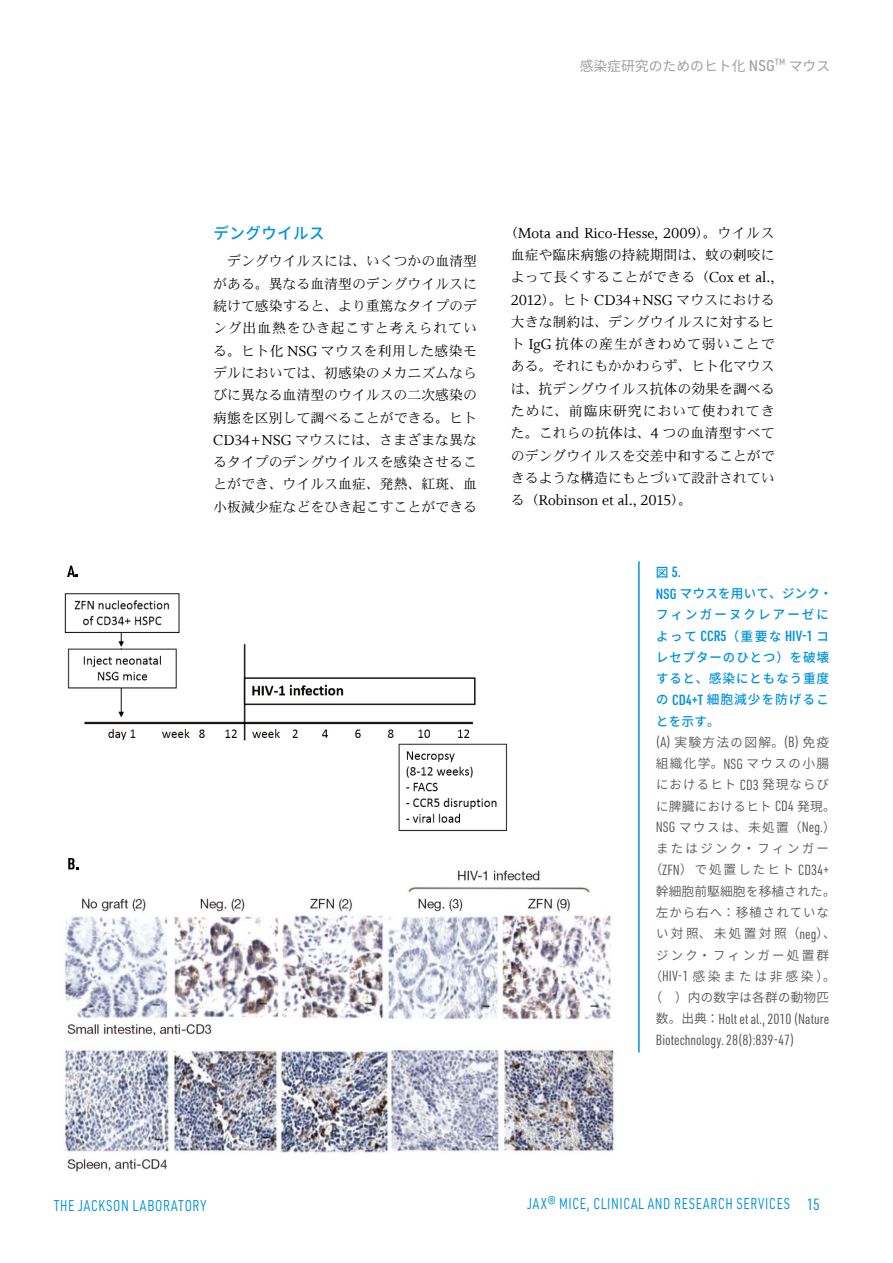
<style>
.page{position:relative;width:893px;height:1263px;background:#fff}
.page>*{position:absolute;margin:0;border:0;box-sizing:border-box;transform-origin:0 0}
.t1{font:16.35px "Whitman Roman LF";color:#000}
.t2{font:500 15.9px "Source Han Sans JP";letter-spacing:.03em;color:#0092da}
.t3{font:15.9px "URWDIN Cond";color:#0092da}
.t4{font:15.3px "URWDIN Semi Cond";letter-spacing:.05em;color:#0092da;scale:.83 1}
.t5{font:14.4px/21.3px "URWDIN Cond";color:#595757}
.t6{font:600 14.4px "URWDIN Cond";color:#0092da}
.t7{font:13.8px/22.4px "Heisei Min Std W3";letter-spacing:.005em;color:#000;text-align:justify}
.t8{font:13.8px "Source Han Sans JP";color:#9fa0a0}
.t9{font:12.75px "Source Han Sans JP";letter-spacing:.1em;color:#595757}
.t10{font:500 12.75px "Source Han Sans JP";letter-spacing:.08em;color:#0092da}
.t11{font:500 12.75px/21.3px "Source Han Sans JP";letter-spacing:.18em;color:#0092da}
.t12{font:12.75px "Source Han Sans JP";letter-spacing:.195em;color:#595757}
.t13{font:12.75px "Source Han Sans JP";letter-spacing:.165em;color:#595757}
.t14{font:12.75px "Source Han Sans JP";letter-spacing:.23em;color:#595757}
.t15{font:12.75px "Source Han Sans JP";letter-spacing:.04em;color:#595757}
.t16{font:12.75px "Source Han Sans JP";letter-spacing:.18em;color:#595757}
.t17{font:12.75px "Source Han Sans JP";letter-spacing:.005em;color:#595757}
.t18{font:12.75px "Source Han Sans JP";letter-spacing:.08em;color:#595757}
.t19{font:12.75px "Source Han Sans JP";letter-spacing:.02em;color:#595757}
.s1{font-family:"URWDIN Semi Cond";font-weight:500;font-size:15.3px}
.s2{font-family:"Whitman Roman LF";font-size:16.35px}
.s3{font-family:"Heisei Min Std W3";font-size:13.8px}
.s4{font-family:"Source Han Sans JP";font-weight:500;font-size:12.75px}
.s5{font-family:"URWDIN Cond";font-weight:600;font-size:14.4px}
.s6{font-family:"URWDIN Cond";font-size:14.4px}
.s7{font-family:"Source Han Sans JP";font-size:12.75px}
</style>
<div class="page">
<img style="left:64px;top:870px;width:550px;height:302px">
<img style="left:64px;top:593px;width:412px;height:147px">
<svg style="left:122px;top:740px;width:386px;height:92px"></svg>
<svg style="left:67px;top:566px;width:11px;height:11px"></svg>
<svg style="left:68px;top:858px;width:10px;height:11px"></svg>
<hr style="left:638px;top:561px;width:2px;height:491px;background:#0092da">
<p class="t8" style="left:580px;top:58px;width:252px">感染症研究のためのヒト化 <span class="s1">NSG</span><sup>TM</sup> マウス</p>
<p class="t2" style="left:213px;top:225px;width:113px">デングウイルス</p>
<p class="t7" style="left:213px;top:250px;width:265px">　デングウイルスには、いくつかの血清型がある。異なる血清型のデングウイルスに続けて感染すると、より重篤なタイプのデング出血熱をひき起こすと考えられている。ヒト化 <span class="s2">NSG</span> マウスを利用した感染モデルにおいては、初感染のメカニズムならびに異なる血清型のウイルスの二次感染の病態を区別して調べることができる。ヒト<span class="s2">CD34+NSG</span> マウスには、さまざまな異なるタイプのデングウイルスを感染させることができ、ウイルス血症、発熱、紅斑、血小板減少症などをひき起こすことができる</p>
<p class="t1" style="left:504px;top:224px;width:272px"><span class="s3">（</span>Mota and Rico-Hesse, 2009<span class="s3">）。ウイルス</span></p>
<p class="t7" style="left:511px;top:244px;width:265px">血症や臨床病態の持続期間は、蚊の刺咬によって長くすることができる（<span class="s2">Cox et al.,</span></p>
<p class="t1" style="left:511px;top:291px;width:265px">2012<span class="s3">）。ヒト</span> CD34+NSG <span class="s3">マウスにおける</span></p>
<p class="t7" style="left:511px;top:310px;width:265px">大きな制約は、デングウイルスに対するヒト <span class="s2">IgG</span> 抗体の産生がきわめて弱いことである。それにもかかわらず、ヒト化マウスは、抗デングウイルス抗体の効果を調べるために、前臨床研究において使われてきた。これらの抗体は、<span class="s2">4</span> つの血清型すべてのデングウイルスを交差中和することができるような構造にもとづいて設計されてい</p>
<p class="t1" style="left:511px;top:491px;width:182px"><span class="s3">る（</span>Robinson et al., 2015<span class="s3">）。</span></p>
<p class="t6" style="left:656px;top:562px;width:27px"><span class="s4">図</span> 5.</p>
<p class="t11" style="left:656px;top:583px;width:178px"><span class="s5">NSG</span> マウスを用いて、ジンク・フィンガーヌクレアーゼに</p>
<p class="t6" style="left:656px;top:626px;width:174px"><span class="s4">よって</span> CCR5<span class="s4">（重要な</span> HIV-1 <span class="s4">コ</span></p>
<p class="t10" style="left:656px;top:650px;width:175px">レセプターのひとつ）を破壊</p>
<p class="t10" style="left:656px;top:671px;width:175px">すると、感染にともなう重度</p>
<p class="t10" style="left:656px;top:692px;width:174px">の <span class="s5">CD4+T</span> 細胞減少を防げるこ</p>
<p class="t10" style="left:656px;top:714px;width:65px">とを示す。</p>
<p class="t9" style="left:656px;top:735px;width:175px"><span class="s6">(A)</span> 実験方法の図解。<span class="s6">(B)</span> 免疫</p>
<p class="t9" style="left:656px;top:756px;width:175px">組織化学。<span class="s6">NSG</span> マウスの小腸</p>
<p class="t9" style="left:656px;top:777px;width:174px">におけるヒト <span class="s6">CD3</span> 発現ならび</p>
<p class="t15" style="left:656px;top:799px;width:181px">に脾臓におけるヒト <span class="s6">CD4</span> 発現。</p>
<p class="t9" style="left:656px;top:820px;width:181px"><span class="s6">NSG</span> マウスは、未処置（<span class="s6">Neg.</span>）</p>
<p class="t12" style="left:656px;top:841px;width:174px">またはジンク・フィンガー</p>
<p class="t13" style="left:650px;top:863px;width:181px">（<span class="s6">ZFN</span>）で処置したヒト <span class="s6">CD34+</span></p>
<p class="t17" style="left:656px;top:884px;width:181px">幹細胞前駆細胞を移植された。</p>
<p class="t18" style="left:656px;top:905px;width:175px">左から右へ：移植されていな</p>
<p class="t16" style="left:656px;top:926px;width:181px">い対照、未処置対照（<span class="s6">neg</span>）、</p>
<p class="t12" style="left:656px;top:948px;width:175px">ジンク・フィンガー処置群</p>
<p class="t14" style="left:650px;top:969px;width:187px">（<span class="s6">HIV-1</span>感染または非感染）。</p>
<p class="t19" style="left:650px;top:990px;width:181px">（ ）内の数字は各群の動物匹</p>
<p class="t5" style="left:656px;top:1008px;width:175px"><span class="s7">数。出典：</span>Holt et al., 2010 (Nature<br>Biotechnology. 28(8):839-47)</p>
<p class="t4" style="left:527px;top:1194px;width:318px">JAX® MICE, CLINICAL AND RESEARCH SERVICES</p>
<p class="t4" style="left:54px;top:1195px;width:185px">THE JACKSON LABORATORY</p>
<p class="t3" style="left:806px;top:1193px;width:15px">15</p>
</div>
